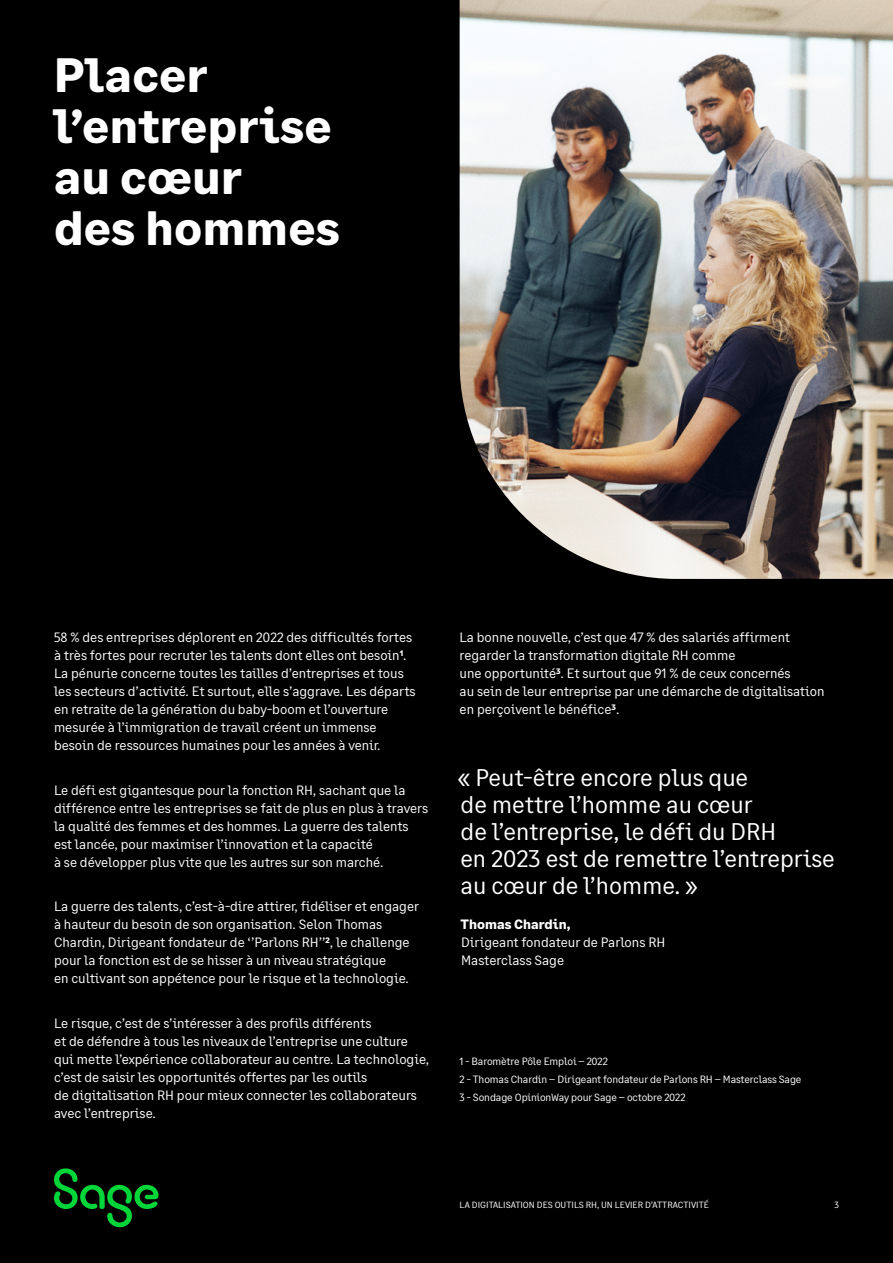
<style>
.page{position:relative;width:893px;height:1263px;background:#000}
.page>*{position:absolute;margin:0;border:0;box-sizing:border-box;transform-origin:0 0}
.t1{font:700 48px/51px "Sage Text";letter-spacing:.005em;color:#fff}
.t2{font:24px/27px "Sage Text";color:#fff}
.t3{font:13.5px/18px "Sage Text";color:#fff}
.t4{font:700 13.5px "Sage Text";color:#fff}
.t5{font:10.5px/18px "Sage Text";letter-spacing:-.01em;color:#fff}
.t6{font:9px "Sage Text";color:#fff}
</style>
<div class="page">
<img style="left:460px;top:0;width:433px;height:579px">
<svg style="left:54px;top:1168px;width:105px;height:59px"></svg>
<h1 class="t1" style="left:54px;top:51px;width:287px">Placer l’entreprise au cœur<br>des hommes</h1>
<p class="t3" style="left:54px;top:629px;width:363px">58 % des entreprises déplorent en 2022 des difficultés fortes à très fortes pour recruter les talents dont elles ont besoin<sup>1</sup>.<br>La pénurie concerne toutes les tailles d’entreprises et tous les secteurs d’activité. Et surtout, elle s’aggrave. Les départs en retraite de la génération du baby-boom et l’ouverture mesurée à l’immigration de travail créent un immense besoin de ressources humaines pour les années à venir.</p>
<p class="t3" style="left:54px;top:781px;width:376px">Le défi est gigantesque pour la fonction RH, sachant que la différence entre les entreprises se fait de plus en plus à travers la qualité des femmes et des hommes. La guerre des talents est lancée, pour maximiser l’innovation et la capacité<br>à se développer plus vite que les autres sur son marché.</p>
<p class="t3" style="left:54px;top:898px;width:366px">La guerre des talents, c’est-à-dire attirer, fidéliser et engager à hauteur du besoin de son organisation. Selon Thomas Chardin, Dirigeant fondateur de ‘’Parlons RH’’<sup>2</sup>, le challenge pour la fonction est de se hisser à un niveau stratégique<br>en cultivant son appétence pour le risque et la technologie.</p>
<p class="t3" style="left:54px;top:1014px;width:377px">Le risque, c’est de s’intéresser à des profils différents<br>et de défendre à tous les niveaux de l’entreprise une culture qui mette l’expérience collaborateur au centre. La technologie, c’est de saisir les opportunités offertes par les outils<br>de digitalisation RH pour mieux connecter les collaborateurs avec l’entreprise.</p>
<p class="t3" style="left:460px;top:629px;width:367px">La bonne nouvelle, c’est que 47 % des salariés affirment regarder la transformation digitale RH comme<br>une opportunité<sup>3</sup>. Et surtout que 91 % de ceux concernés<br>au sein de leur entreprise par une démarche de digitalisation en perçoivent le bénéfice<sup>3</sup>.</p>
<h2 class="t2" style="left:458px;top:765px;width:378px">« Peut-être encore plus que<br>de mettre l’homme au cœur<br>de l’entreprise, le défi du DRH<br>en 2023 est de remettre l’entreprise au cœur de l’homme. »</h2>
<p class="t4" style="left:460px;top:916px;width:112px">Thomas Chardin,</p>
<p class="t3" style="left:461px;top:934px;width:206px">Dirigeant fondateur de Parlons RH<br>Masterclass Sage</p>
<p class="t5" style="left:460px;top:1052px;width:343px">1 - Baromètre Pôle Emploi – 2022<br>2 - Thomas Chardin – Dirigeant fondateur de Parlons RH – Masterclass Sage<br>3 - Sondage OpinionWay pour Sage – octobre 2022</p>
<p class="t6" style="left:460px;top:1200px;width:251px">LA DIGITALISATION DES OUTILS RH, UN LEVIER D’ATTRACTIVITÉ</p>
<p class="t6" style="left:834px;top:1200px;width:6px">3</p>
</div>
